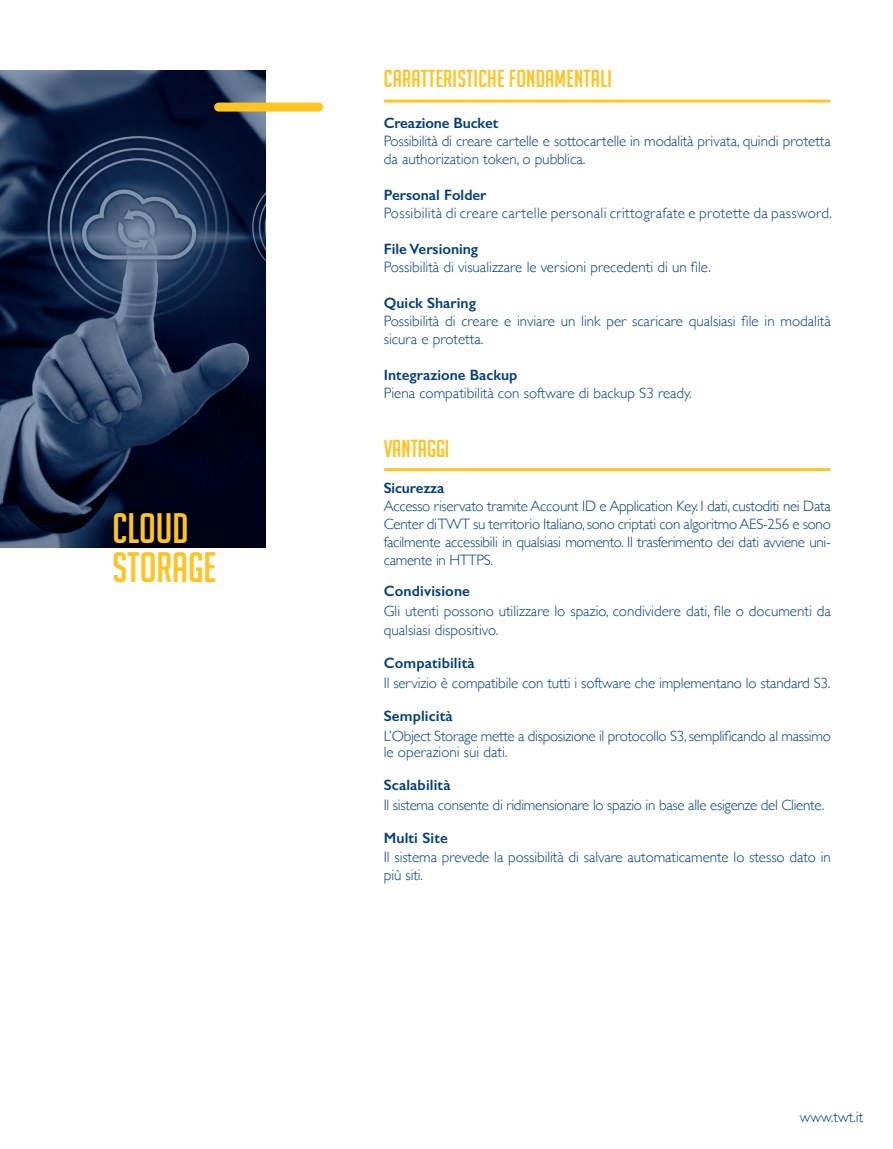
<style>
.page{position:relative;width:893px;height:1149px;background:#fff}
.page>*{position:absolute;margin:0;border:0;box-sizing:border-box;transform-origin:0 0}
.t1{font:41.55px/39.5px "Big Noodle Titling";color:#fec422}
.t2{font:24px "Big Noodle Titling";letter-spacing:.01em;color:#fec422}
.t3{font:300 15px/18px "Gill Sans";color:#013d7d}
.t4{font:300 15px/16.5px "Gill Sans";letter-spacing:-.02em;color:#013d7d}
.t5{font:600 15px "Gill Sans";color:#013d7d}
.t6{font:300 15px "Gill Sans";letter-spacing:.02em;color:#013d7d}
</style>
<div class="page">
<img style="left:0;top:70px;width:265px;height:477px">
<div style="left:219px;top:102px;width:100px;height:9px;background:#fec422"></div>
<hr style="left:385px;top:99px;width:444px;height:3px;background:#fec422">
<hr style="left:385px;top:468px;width:444px;height:3px;background:#fec422">
<h1 class="t1" style="left:112px;top:508px;width:105px">CLOUD<br>STORAGE</h1>
<h2 class="t2" style="left:384px;top:66px;width:230px">CARATTERISTICHE FONDAMENTALI</h2>
<p class="t5" style="left:384px;top:114px;width:116px">Creazione Bucket</p>
<p class="t3" style="left:384px;top:131px;width:449px">Possibilità di creare cartelle e sottocartelle in modalità privata, quindi protetta da authorization token, o pubblica.</p>
<p class="t5" style="left:384px;top:186px;width:104px">Personal Folder</p>
<p class="t6" style="left:384px;top:201px;width:450px">Possibilità di creare cartelle personali crittografate e protette da password.</p>
<p class="t5" style="left:384px;top:240px;width:96px">File Versioning</p>
<p class="t3" style="left:384px;top:257px;width:329px">Possibilità di visualizzare le versioni precedenti di un file.</p>
<p class="t5" style="left:384px;top:294px;width:94px">Quick Sharing</p>
<p class="t3" style="left:384px;top:311px;width:448px">Possibilità di creare e inviare un link per scaricare qualsiasi file in modalità sicura e protetta.</p>
<p class="t5" style="left:384px;top:366px;width:135px">Integrazione Backup</p>
<p class="t3" style="left:384px;top:383px;width:309px">Piena compatibilità con software di backup S3 ready.</p>
<h2 class="t2" style="left:384px;top:435px;width:67px">VANTAGGI</h2>
<p class="t5" style="left:384px;top:478px;width:62px">Sicurezza</p>
<p class="t3" style="left:384px;top:496px;width:449px;text-align:justify">Accesso riservato tramite Account ID e Application Key. I dati, custoditi nei Data Center di TWT su territorio Italiano, sono criptati con algoritmo AES-256 e sono facilmente accessibili in qualsiasi momento. Il trasferimento dei dati avviene uni&shy;camente in HTTPS.</p>
<p class="t5" style="left:384px;top:582px;width:88px">Condivisione</p>
<p class="t3" style="left:384px;top:600px;width:448px;line-height:19.5px">Gli utenti possono utilizzare lo spazio, condividere dati, file o documenti da qualsiasi dispositivo.</p>
<p class="t5" style="left:384px;top:654px;width:92px">Compatibilità</p>
<p class="t3" style="left:384px;top:673px;width:448px">Il servizio è compatibile con tutti i software che implementano lo standard S3.</p>
<p class="t5" style="left:384px;top:706px;width:70px">Semplicità</p>
<p class="t4" style="left:384px;top:726px;width:449px">L’Object Storage mette a disposizione il protocollo S3, semplificando al massimo le operazioni sui dati.</p>
<p class="t5" style="left:384px;top:775px;width:68px">Scalabilità</p>
<p class="t4" style="left:384px;top:795px;width:442px">Il sistema consente di ridimensionare lo spazio in base alle esigenze del Cliente.</p>
<p class="t5" style="left:384px;top:828px;width:66px">Multi Site</p>
<p class="t3" style="left:384px;top:847px;width:449px">Il sistema prevede la possibilità di salvare automaticamente lo stesso dato in più siti.</p>
<p class="t3" style="left:800px;top:1107px;width:65px">www.twt.it</p>
</div>
